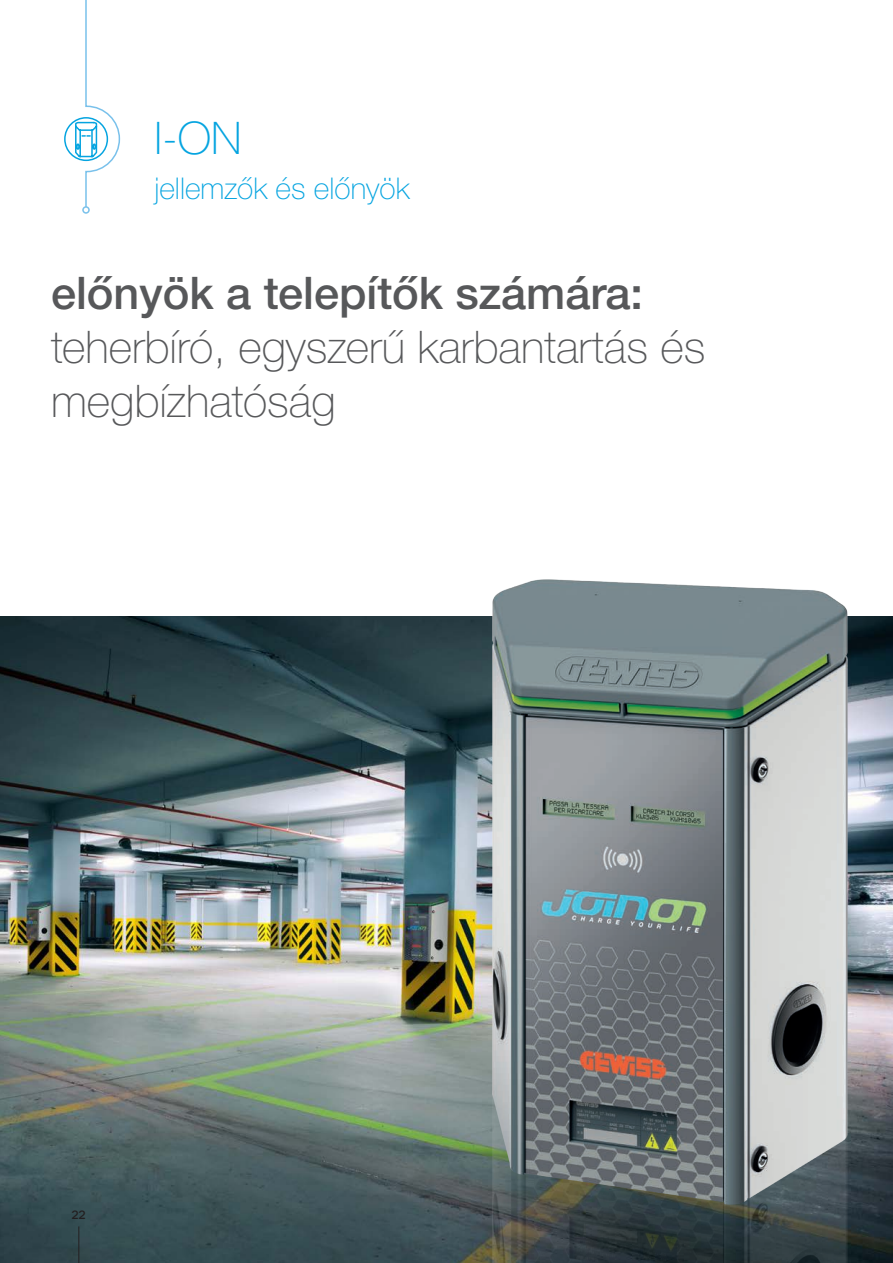
<style>
.page{position:relative;width:893px;height:1263px;background:#fff}
.page>*{position:absolute;margin:0;border:0;box-sizing:border-box;transform-origin:0 0}
.t1{font:100 45px/54px "Helvetica Neue LTW1 G";color:#57585a}
.t2{font:500 45px "Helvetica Neue LTW1 G";color:#57585a}
.t3{font:100 45px "Helvetica Neue LTW1 G";color:#05a4e0}
.t4{font:100 30px "Helvetica Neue LTW1 G";color:#05a4e0}
.t5{font:500 12px "Novecentowide";color:#231f20}
</style>
<div class="page">
<img style="left:0;top:617px;width:893px;height:646px">
<div style="left:82px;top:206px;width:8px;height:8px;border:2px solid #79c1eb;border-radius:50%"></div>
<div style="left:64px;top:117px;width:44px;height:44px;border:2px solid #05a4e0;border-radius:50%"></div>
<svg style="left:74px;top:0;width:47px;height:208px"></svg>
<img style="left:492px;top:579px;width:357px;height:684px">
<hr style="left:79px;top:1226px;width:1px;height:37px;background:#231f20">
<p class="t3" style="left:154px;top:112px;width:89px">I-ON</p>
<p class="t4" style="left:154px;top:170px;width:257px">jellemzők és előnyök</p>
<p class="t2" style="left:51px;top:265px;width:593px">előnyök a telepítők számára:</p>
<p class="t1" style="left:51px;top:320px;width:656px">teherbíró, egyszerű karbantartás és megbízhatóság</p>
<p class="t5" style="left:72px;top:1207px;width:16px">22</p>
</div>
